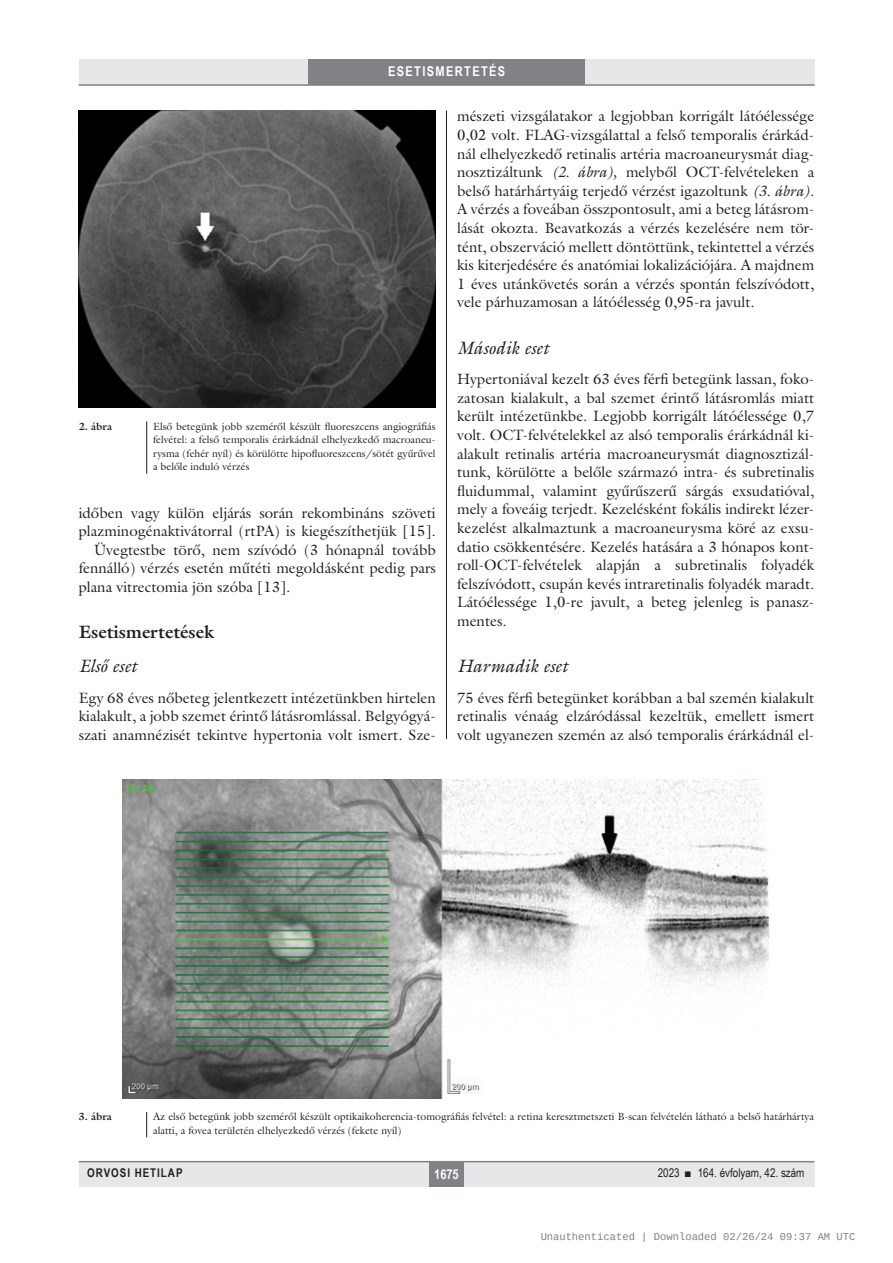
<style>
.page{position:relative;width:893px;height:1263px;background:#fff}
.page>*{position:absolute;margin:0;border:0;box-sizing:border-box;transform-origin:0 0}
.alcimkurziv{font:italic 18px "Galliard Reg";color:#231f20}
.alcimbold{font:700 18px "Galliard Reg";color:#231f20}
.Body_tompa{font:15px/18.6px "Galliard Reg";color:#231f20;text-align:justify}
.Body_Text{font:15px/18.6px "Galliard Reg";color:#231f20}
.body-s{font:15px/18.6px "Galliard Reg";color:#231f20;text-align:justify}
.rovatcim_jo{font:700 13.5px "Arial Narrow";letter-spacing:.1em;color:#fff}
.oldalszam{font:700 13.5px "Arial Narrow";color:#fff}
.pagina{font:12px "Arial Narrow";color:#231f20}
.pagina-2{font:700 12px "Arial Narrow";letter-spacing:.08em;color:#231f20}
.kepalairas2{font:10.5px/13.5px "Galliard Reg";color:#231f20;text-align:justify}
.t1{font:10.5px "Liberation Mono";color:rgb(0 0 0/.5)}
.kepalairas1{font:700 10.5px "Galliard Reg";color:#231f20}
.s1{font-style:italic}
</style>
<div class="page">
<div style="left:79px;top:1161px;width:735px;height:25px;background:#e6e7e9"></div>
<div style="left:429px;top:1161px;width:34px;height:25px;background:#808285"></div>
<hr style="left:79px;top:1161px;width:735px;height:1px;background:#808285">
<div style="left:79px;top:60px;width:735px;height:25px;background:#e6e7e9"></div>
<div style="left:308px;top:60px;width:277px;height:25px;background:#808285"></div>
<hr style="left:79px;top:84px;width:736px;height:2px;background:#808285">
<hr style="left:446px;top:111px;width:1px;height:1026px;background:#231f20">
<div style="left:122px;top:740px;width:649px;height:372px;background:#fff"></div>
<img style="left:122px;top:780px;width:648px;height:318px">
<img style="left:79px;top:111px;width:357px;height:297px">
<hr style="left:146px;top:421px;width:1px;height:53px;background:#231f20">
<div style="left:79px;top:1112px;width:735px;height:25px;background:#fff"></div>
<svg style="left:146px;top:1112px;width:1px;height:25px"></svg>
<p class="rovatcim_jo" style="left:388px;top:61px;width:119px">ESETISMERTETÉS</p>
<p class="kepalairas1" style="left:79px;top:419px;width:35px">2. ábra</p>
<p class="kepalairas2" style="left:153px;top:419px;width:284px">Első betegünk jobb szeméről készült fluoreszcens angiográfiás felvétel: a felső temporalis érárkádnál elhelyezkedő macroaneu&shy;rysma (fehér nyíl) és körülötte hipofluoreszcens/sötét gyűrűvel a belőle induló vérzés</p>
<p class="Body_Text" style="left:79px;top:503px;width:359px">időben vagy külön eljárás során rekombináns szöveti plazminogénaktivátorral (rtPA) is kiegészíthetjük [15].</p>
<p class="Body_Text" style="left:79px;top:540px;width:359px;text-align:justify;text-indent:15px">Üvegtestbe törő, nem szívódó (3 hónapnál tovább fennálló) vérzés esetén műtéti megoldásként pedig pars plana vitrectomia jön szóba [13].</p>
<p class="alcimbold" style="left:79px;top:620px;width:137px">Esetismertetések</p>
<p class="alcimkurziv" style="left:79px;top:655px;width:60px">Első eset</p>
<p class="Body_tompa" style="left:79px;top:688px;width:359px">Egy 68 éves nőbeteg jelentkezett intézetünkben hirtelen kialakult, a jobb szemet érintő látásromlással. Belgyógyá&shy;szati anamnézisét tekintve hypertonia volt ismert. Sze-</p>
<p class="Body_tompa" style="left:457px;top:107px;width:359px">mészeti vizsgálatakor a legjobban korrigált látóélessége 0,02 volt. FLAG-vizsgálattal a felső temporalis érárkád&shy;nál elhelyezkedő retinalis artéria macroaneurysmát diag&shy;nosztizáltunk <span class="s1">(2. ábra),</span> melyből OCT-felvételeken a belső határhártyáig terjedő vérzést igazoltunk <span class="s1">(3. ábra)</span>.<br>A vérzés a foveában összpontosult, ami a beteg látásrom&shy;lását okozta. Beavatkozás a vérzés kezelésére nem tör&shy;tént, obszerváció mellett döntöttünk, tekintettel a vérzés kis kiterjedésére és anatómiai lokalizációjára. A majdnem 1 éves utánkövetés során a vérzés spontán felszívódott, vele párhuzamosan a látóélesség 0,95-ra javult.</p>
<p class="alcimkurziv" style="left:457px;top:336px;width:93px">Második eset</p>
<p class="Body_tompa" style="left:457px;top:370px;width:359px">Hypertoniával kezelt 63 éves férfi betegünk lassan, foko&shy;zatosan kialakult, a bal szemet érintő látásromlás miatt került intézetünkbe. Legjobb korrigált látóélessége 0,7 volt. OCT-felvételekkel az alsó temporalis érárkádnál ki&shy;alakult retinalis artéria macroaneurysmát diagnosztizál&shy;tunk, körülötte a belőle származó intra- és subretinalis fluidummal, valamint gyűrűszerű sárgás exsudatióval, mely a foveáig terjedt. Kezelésként fokális indirekt lézer&shy;kezelést alkalmaztunk a macroaneurysma köré az exsu&shy;datio csökkentésére. Kezelés hatására a 3 hónapos kont&shy;roll-OCT-felvételek alapján a subretinalis folyadék felszívódott, csupán kevés intraretinalis folyadék maradt.<br>Látóélessége 1,0-re javult, a beteg jelenleg is panasz&shy;mentes.</p>
<p class="alcimkurziv" style="left:457px;top:655px;width:112px">Harmadik eset</p>
<p class="body-s" style="left:457px;top:688px;width:359px">75 éves férfi betegünket korábban a bal szemén kialakult retinalis vénaág elzáródással kezeltük, emellett ismert volt ugyanezen szemén az alsó temporalis érárkádnál el-</p>
<p class="kepalairas1" style="left:79px;top:1110px;width:35px">3. ábra</p>
<p class="kepalairas2" style="left:153px;top:1110px;width:662px">Az első betegünk jobb szeméről készült optikaikoherencia-tomográfiás felvétel: a retina keresztmetszeti B-scan felvételén látható a belső határhártya alatti, a fovea területén elhelyezkedő vérzés (fekete nyíl)</p>
<p class="pagina-2" style="left:87px;top:1164px;width:97px">ORVOSI HETILAP</p>
<p class="oldalszam" style="left:434px;top:1163px;width:26px">1675</p>
<p class="pagina" style="left:658px;top:1164px;width:148px">2023 ■ 164. évfolyam, 42. szám</p>
<p class="t1" style="left:540px;top:1232px;width:316px">Unauthenticated | Downloaded 02/26/24 09:37 AM UTC</p>
</div>
